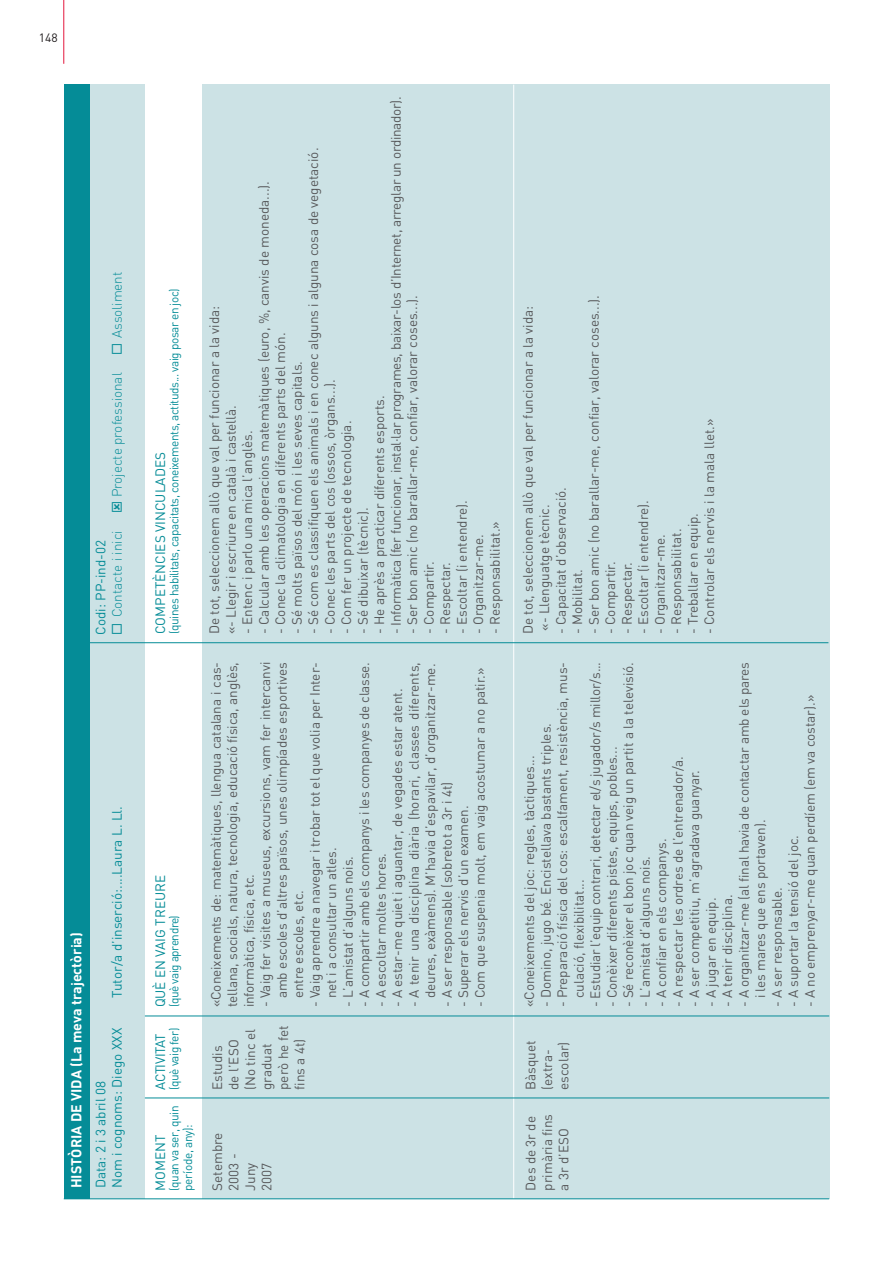
<style>
.page{position:relative;width:893px;height:1263px;background:#fff}
.page>*{position:absolute;margin:0;border:0;box-sizing:border-box;transform-origin:0 0}
.t1{font:700 14.25px "DIN";color:#fff}
.t2{font:13.5px/16.5px "DIN";color:#57585a}
.t3{font:13.5px "DIN";color:#058c97}
.t4{font:13.5px "DIN";letter-spacing:-.02em;color:#57585a}
.t5{font:300 13.5px "DIN";color:#058c97}
.t6{font:13.5px "DIN";letter-spacing:-.03em;color:#058c97}
.t7{font:12px/13.5px "DIN";letter-spacing:-.035em;color:#058c97}
.t8{font:12px "DIN";color:#231f20}
</style>
<div class="page">
<hr style="left:64px;top:0;width:1px;height:64px;background:#e4183e">
<div style="left:81px;top:85px;width:64px;height:1114px;background:#cce2e5"></div>
<div style="left:202px;top:85px;width:627px;height:1114px;background:#cce2e5"></div>
<div style="left:64px;top:85px;width:25px;height:1114px;background:#058c97"></div>
<hr style="left:513px;top:85px;width:1px;height:1114px;background:#fff">
<hr style="left:145px;top:1097px;width:684px;height:1px;background:#058c97">
<hr style="left:145px;top:1015px;width:684px;height:1px;background:#058c97">
<hr style="left:89px;top:642px;width:739px;height:1px;background:#058c97">
<hr style="left:64px;top:1198px;width:765px;height:1px;background:#058c97">
<p class="t8" style="left:39px;top:33px;width:20px">148</p>
<p class="t5" style="left:112px;top:355px;width:85px;rotate:-90deg">◻ Assoliment</p>
<p class="t5" style="left:112px;top:497px;width:126px;rotate:-90deg">Projecte professional</p>
<p class="t5" style="left:112px;top:635px;width:106px;rotate:-90deg">◻ Contacte i inici</p>
<p class="t3" style="left:96px;top:635px;width:96px;rotate:-90deg">Codi: PP-ind-02</p>
<p class="t1" style="left:71px;top:1188px;width:258px;rotate:-90deg">HISTÒRIA DE VIDA (La meva trajectòria)</p>
<p class="t3" style="left:112px;top:998px;width:193px;rotate:-90deg">Tutor/a d’inserció:....Laura L. Ll.</p>
<p class="t3" style="left:112px;top:1188px;width:162px;rotate:-90deg">Nom i cognoms: Diego XXX</p>
<p class="t3" style="left:96px;top:1188px;width:109px;rotate:-90deg">Data: 2 i 3 abril 08</p>
<p class="t7" style="left:169px;top:634px;width:347px;rotate:-90deg">(quines habilitats, capacitats, coneixements, actituds... vaig posar en joc)</p>
<p class="t3" style="left:155px;top:634px;width:183px;rotate:-90deg">COMPETÈNCIES VINCULADES</p>
<p class="t3" style="left:155px;top:1007px;width:134px;rotate:-90deg">QUÈ EN VAIG TREURE</p>
<p class="t7" style="left:169px;top:1007px;width:94px;rotate:-90deg">(què vaig aprendre)</p>
<p class="t4" style="left:391px;top:634px;width:539px;rotate:-90deg">- Informàtica (fer funcionar, instal·lar programes, baixar-los d’Internet, arreglar un ordinador).</p>
<p class="t2" style="left:307px;top:634px;width:488px;rotate:-90deg">- Sé com es classifiquen els animals i en conec alguns i alguna cosa de vegetació.</p>
<p class="t2" style="left:257px;top:634px;width:455px;rotate:-90deg">- Calcular amb les operacions matemàtiques (euro, %, canvis de moneda...).</p>
<p class="t2" style="left:406px;top:634px;width:341px;rotate:-90deg">- Ser bon amic (no barallar-me, confiar, valorar coses...).</p>
<p class="t2" style="left:208px;top:634px;width:330px;rotate:-90deg">De tot, seleccionem allò que val per funcionar a la vida: «- Llegir i escriure en català i castellà.</p>
<p class="t2" style="left:274px;top:634px;width:303px;rotate:-90deg">- Conec la climatologia en diferents parts del món.</p>
<p class="t2" style="left:290px;top:634px;width:275px;rotate:-90deg">- Sé molts països del món i les seves capitals.</p>
<p class="t2" style="left:323px;top:634px;width:257px;rotate:-90deg">- Conec les parts del cos (ossos, òrgans...).</p>
<p class="t2" style="left:373px;top:634px;width:240px;rotate:-90deg">- He après a practicar diferents esports.</p>
<p class="t2" style="left:340px;top:634px;width:215px;rotate:-90deg">- Com fer un projecte de tecnologia.</p>
<p class="t2" style="left:241px;top:634px;width:205px;rotate:-90deg">- Entenc i parlo una mica l’anglès.</p>
<p class="t2" style="left:455px;top:634px;width:135px;rotate:-90deg">- Escoltar (i entendre).</p>
<p class="t2" style="left:356px;top:634px;width:128px;rotate:-90deg">- Sé dibuixar (tècnic).</p>
<p class="t2" style="left:488px;top:634px;width:114px;rotate:-90deg">- Responsabilitat.»</p>
<p class="t2" style="left:472px;top:634px;width:102px;rotate:-90deg">- Organitzar-me.</p>
<p class="t2" style="left:422px;top:634px;width:74px;rotate:-90deg">- Compartir.</p>
<p class="t2" style="left:439px;top:634px;width:74px;rotate:-90deg">- Respectar.</p>
<p class="t2" style="left:209px;top:1007px;width:347px;text-align:justify;rotate:-90deg">«Coneixements de: matemàtiques, llengua catalana i cas&shy;tellana, socials, natura, tecnologia, educació física, anglès, informàtica, física, etc.</p>
<p class="t2" style="left:259px;top:998px;width:338px;text-align:justify;text-indent:-9px;rotate:-90deg">- Vaig fer visites a museus, excursions, vam fer intercanvi amb escoles d’altres països, unes olimpíades esportives entre escoles, etc.</p>
<p class="t2" style="left:308px;top:998px;width:338px;text-indent:-9px;rotate:-90deg">- Vaig aprendre a navegar i trobar tot el que volia per Inter&shy;net i a consultar un atles.</p>
<p class="t2" style="left:358px;top:1007px;width:347px;rotate:-90deg">- A compartir amb els companys i les companyes de classe.</p>
<p class="t2" style="left:407px;top:1007px;width:347px;text-align:center;rotate:-90deg">- A tenir una disciplina diària (horari, classes diferents, deures, exàmens). M’havia d’espavilar, d’organitzar-me.</p>
<p class="t2" style="left:473px;top:1007px;width:341px;rotate:-90deg">- Com que suspenia molt, em vaig acostumar a no patir.»</p>
<p class="t2" style="left:391px;top:1007px;width:320px;rotate:-90deg">- A estar-me quiet i aguantar, de vegades estar atent.</p>
<p class="t2" style="left:440px;top:1007px;width:227px;rotate:-90deg">- A ser responsable (sobretot a 3r i 4t)</p>
<p class="t2" style="left:457px;top:1007px;width:203px;rotate:-90deg">- Superar els nervis d’un examen.</p>
<p class="t2" style="left:374px;top:1007px;width:156px;rotate:-90deg">- A escoltar moltes hores.</p>
<p class="t2" style="left:341px;top:1007px;width:153px;rotate:-90deg">- L’amistat d’alguns nois.</p>
<p class="t6" style="left:155px;top:1090px;width:58px;rotate:-90deg">ACTIVITAT</p>
<p class="t7" style="left:169px;top:1090px;width:64px;rotate:-90deg">(què vaig fer)</p>
<p class="t2" style="left:211px;top:1090px;width:66px;rotate:-90deg">Estudis<br>de l’ESO (No tinc el graduat però he fet fins a 4t)</p>
<p class="t7" style="left:169px;top:1191px;width:87px;rotate:-90deg">(quan va ser, quin període, any):</p>
<p class="t3" style="left:155px;top:1191px;width:58px;rotate:-90deg">MOMENT</p>
<p class="t2" style="left:211px;top:1191px;width:60px;rotate:-90deg">Setembre<br>2003 -<br>Juny<br>2007</p>
<p class="t2" style="left:587px;top:634px;width:341px;rotate:-90deg">- Ser bon amic (no barallar-me, confiar, valorar coses...).</p>
<p class="t2" style="left:521px;top:634px;width:330px;rotate:-90deg">De tot, seleccionem allò que val per funcionar a la vida: «- Llenguatge tècnic.</p>
<p class="t2" style="left:703px;top:634px;width:217px;rotate:-90deg">- Controlar els nervis i la mala llet.»</p>
<p class="t2" style="left:554px;top:634px;width:149px;rotate:-90deg">- Capacitat d’observació.</p>
<p class="t2" style="left:637px;top:634px;width:135px;rotate:-90deg">- Escoltar (i entendre).</p>
<p class="t2" style="left:686px;top:634px;width:123px;rotate:-90deg">- Treballar en equip.</p>
<p class="t2" style="left:653px;top:634px;width:102px;rotate:-90deg">- Organitzar-me.</p>
<p class="t2" style="left:670px;top:634px;width:107px;rotate:-90deg">- Responsabilitat.</p>
<p class="t2" style="left:604px;top:634px;width:74px;rotate:-90deg">- Compartir.</p>
<p class="t2" style="left:620px;top:634px;width:74px;rotate:-90deg">- Respectar.</p>
<p class="t2" style="left:571px;top:634px;width:67px;rotate:-90deg">- Mobilitat.</p>
<p class="t2" style="left:737px;top:998px;width:338px;text-indent:-9px;rotate:-90deg">- A organitzar-me (al final havia de contactar amb els pares i les mares que ens portaven).</p>
<p class="t2" style="left:556px;top:998px;width:338px;text-indent:-9px;rotate:-90deg">- Preparació física del cos: escalfament, resistència, mus&shy;culació, flexibilitat...</p>
<p class="t2" style="left:589px;top:1007px;width:347px;rotate:-90deg">- Estudiar l’equip contrari, detectar el/s jugador/s millor/s...</p>
<p class="t2" style="left:622px;top:1007px;width:347px;rotate:-90deg">- Sé reconèixer el bon joc quan veig un partit a la televisió.</p>
<p class="t2" style="left:803px;top:1007px;width:314px;rotate:-90deg">- A no emprenyar-me quan perdíem (em va costar).»</p>
<p class="t2" style="left:539px;top:1007px;width:286px;rotate:-90deg">- Domino, jugo bé. Encistellava bastants triples.</p>
<p class="t2" style="left:605px;top:1007px;width:262px;rotate:-90deg">- Conèixer diferents pistes, equips, pobles...</p>
<p class="t2" style="left:523px;top:1007px;width:253px;rotate:-90deg">«Coneixements del joc: regles, tàctiques...</p>
<p class="t2" style="left:671px;top:1007px;width:253px;rotate:-90deg">- A respectar les ordres de l’entrenador/a.</p>
<p class="t2" style="left:688px;top:1007px;width:239px;rotate:-90deg">- A ser competitiu, m’agradava guanyar.</p>
<p class="t2" style="left:787px;top:1007px;width:174px;rotate:-90deg">- A suportar la tensió del joc.</p>
<p class="t2" style="left:655px;top:1007px;width:170px;rotate:-90deg">- A confiar en els companys.</p>
<p class="t2" style="left:638px;top:1007px;width:153px;rotate:-90deg">- L’amistat d’alguns nois.</p>
<p class="t2" style="left:770px;top:1007px;width:122px;rotate:-90deg">- A ser responsable.</p>
<p class="t2" style="left:704px;top:1007px;width:111px;rotate:-90deg">- A jugar en equip.</p>
<p class="t2" style="left:721px;top:1007px;width:114px;rotate:-90deg">- A tenir disciplina.</p>
<p class="t2" style="left:524px;top:1090px;width:51px;rotate:-90deg">Bàsquet (extra&shy;escolar)</p>
<p class="t2" style="left:524px;top:1191px;width:78px;rotate:-90deg">Des de 3r de primària fins a 3r d’ESO</p>
</div>
